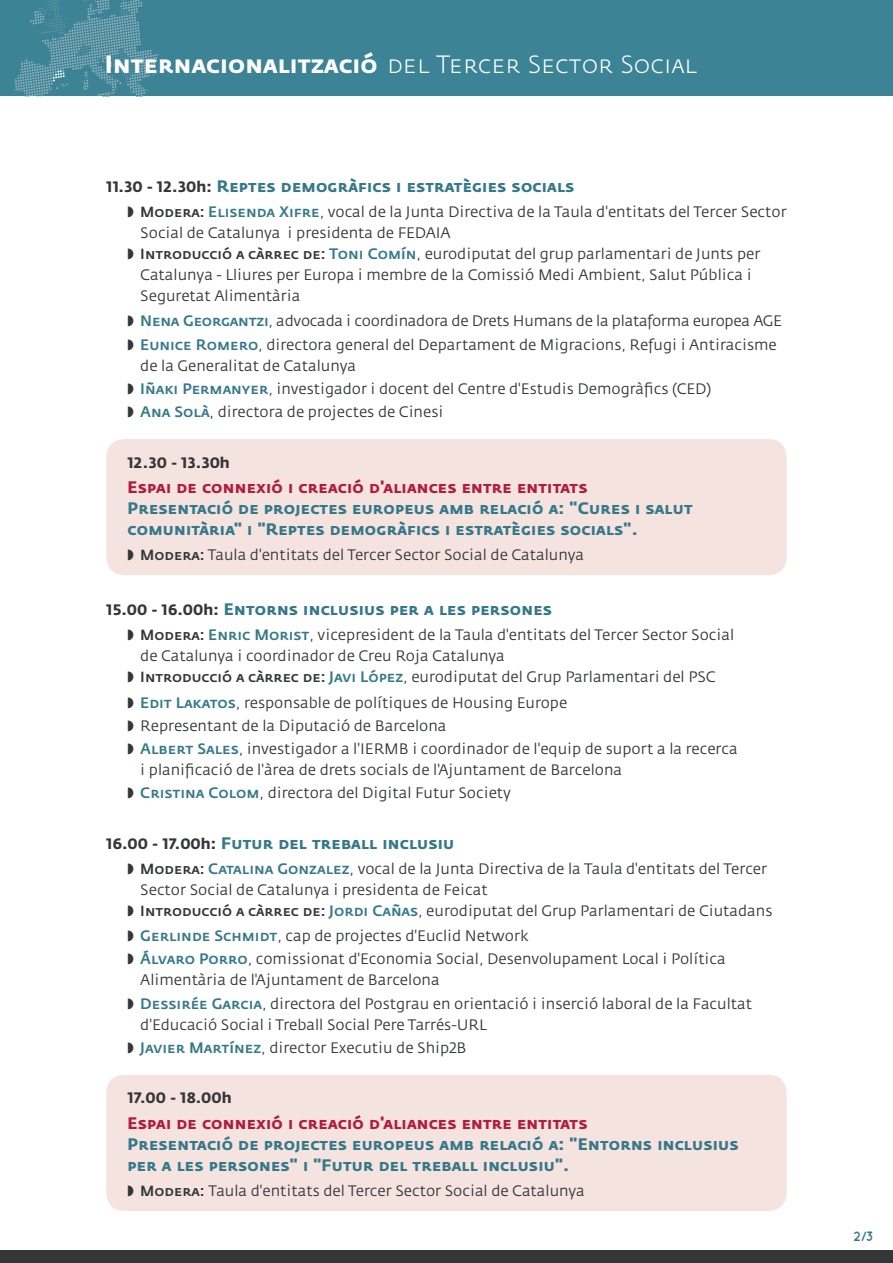
<style>
.page{position:relative;width:893px;height:1263px;background:#fff}
.page>*{position:absolute;margin:0;border:0;box-sizing:border-box;transform-origin:0 0}
.t1{font:24.75px "Fedra Sans Light SC";color:#fff}
.Hora_y_TIT{font:16.5px/21px "Fedra Sans Bold SC";letter-spacing:.015em;color:#357989}
.t2{font:15px/21px "Fedra Sans";color:#343637}
.Hora_y_TIT-2{font:700 15px "Fedra Sans";color:#343637}
.t3{font:700 13.5px "Quicksand";color:#357989;scale:.93 1}
.s1{font-family:"Fedra Sans Bold SC"}
.s2{font-family:"Fedra Sans";font-weight:700;font-size:15px;color:#343637}
.s3{font-family:"Fedra Sans Medium SC";font-size:14.55px}
.s4{font-family:"Fedra Sans Medium SC";color:#357989}
.s5{color:#b11c40}
</style>
<div class="page">
<div style="left:106px;top:1075px;width:681px;height:136px;background:#f5e3e0;border-radius:18px"></div>
<div style="left:106px;top:439px;width:681px;height:136px;background:#f5e3e0;border-radius:18px"></div>
<div style="left:0;top:0;width:893px;height:96px;background:#3b8395"></div>
<svg style="left:14px;top:0;width:145px;height:97px"></svg>
<div style="left:0;top:1250px;width:893px;height:13px;background:#343637"></div>
<p class="t1" style="left:105px;top:51px;width:594px"><span class="s1">Internacionalització</span> del Tercer Sector Social</p>
<p class="Hora_y_TIT" style="left:106px;top:176px;width:470px"><span class="s2">11.30 - 12.30h:</span> Reptes demogràfics i estratègies socials</p>
<p class="t2" style="left:140px;top:202px;width:648px;text-indent:-13px">◗ <span class="s3">Modera:</span> <span class="s4">Elisenda Xifre</span>, vocal de la Junta Directiva de la Taula d'entitats del Tercer Sector<br>Social de Catalunya i presidenta de FEDAIA</p>
<p class="t2" style="left:140px;top:244px;width:622px;text-indent:-13px">◗ <span class="s3">Introducció a càrrec de:</span> <span class="s4">Toni Comín</span>, eurodiputat del grup parlamentari de Junts per<br>Catalunya - Lliures per Europa i membre de la Comissió Medi Ambient, Salut Pública i<br>Seguretat Alimentària</p>
<p class="t2" style="left:128px;top:311px;width:656px">◗ <span class="s4">Nena Georgantzi</span>, advocada i coordinadora de Drets Humans de la plataforma europea AGE</p>
<p class="t2" style="left:140px;top:334px;width:638px;text-indent:-13px">◗ <span class="s4">Eunice Romero</span>, directora general del Departament de Migracions, Refugi i Antiracisme de la Generalitat de Catalunya</p>
<p class="t2" style="left:128px;top:378px;width:585px">◗ <span class="s4">Iñaki Permanyer</span>, investigador i docent del Centre d'Estudis Demogràfics (CED)</p>
<p class="t2" style="left:128px;top:401px;width:317px">◗ <span class="s4">Ana Solà</span>, directora de projectes de Cinesi</p>
<p class="Hora_y_TIT-2" style="left:128px;top:453px;width:104px">12.30 - 13.30h</p>
<p class="Hora_y_TIT" style="left:128px;top:477px;width:567px"><span class="s5">Espai de connexió i creació d'aliances entre entitats<br></span>Presentació de projectes europeus amb relació a: "Cures i salut comunitària" i "Reptes demogràfics i estratègies socials".</p>
<p class="t2" style="left:128px;top:545px;width:458px">◗ <span class="s3">Modera:</span> Taula d'entitats del Tercer Sector Social de Catalunya</p>
<p class="Hora_y_TIT" style="left:106px;top:599px;width:447px"><span class="s2">15.00 - 16.00h:</span> Entorns inclusius per a les persones</p>
<p class="t2" style="left:140px;top:625px;width:595px;text-indent:-13px">◗ <span class="s3">Modera:</span> <span class="s4">Enric Morist</span>, vicepresident de la Taula d'entitats del Tercer Sector Social de Catalunya i coordinador de Creu Roja Catalunya</p>
<p class="t2" style="left:128px;top:667px;width:589px">◗ <span class="s3">Introducció a càrrec de:</span> <span class="s4">Javi López</span>, eurodiputat del Grup Parlamentari del PSC</p>
<p class="t2" style="left:128px;top:692px;width:441px">◗ <span class="s4">Edit Lakatos</span>, responsable de polítiques de Housing Europe</p>
<p class="t2" style="left:128px;top:715px;width:320px">◗ Representant de la Diputació de Barcelona</p>
<p class="t2" style="left:140px;top:739px;width:599px;text-indent:-13px">◗ <span class="s4">Albert Sales</span>, investigador a l'IERMB i coordinador de l'equip de suport a la recerca i planificació de l'àrea de drets socials de l'Ajuntament de Barcelona</p>
<p class="t2" style="left:128px;top:783px;width:385px">◗ <span class="s4">Cristina Colom</span>, directora del Digital Futur Society</p>
<p class="Hora_y_TIT" style="left:106px;top:833px;width:349px"><span class="s2">16.00 - 17.00h:</span> Futur del treball inclusiu</p>
<p class="t2" style="left:140px;top:859px;width:628px;text-indent:-13px">◗ <span class="s3">Modera:</span> <span class="s4">Catalina Gonzalez</span>, vocal de la Junta Directiva de la Taula d'entitats del Tercer<br>Sector Social de Catalunya i presidenta de Feicat</p>
<p class="t2" style="left:128px;top:901px;width:646px">◗ <span class="s3">Introducció a càrrec de:</span> <span class="s4">Jordi Cañas</span>, eurodiputat del Grup Parlamentari de Ciutadans</p>
<p class="t2" style="left:128px;top:926px;width:402px">◗ <span class="s4">Gerlinde Schmidt</span>, cap de projectes d'Euclid Network</p>
<p class="t2" style="left:140px;top:949px;width:587px;text-indent:-13px">◗ <span class="s4">Álvaro Porro</span>, comissionat d'Economia Social, Desenvolupament Local i Política<br>Alimentària de l'Ajuntament de Barcelona</p>
<p class="t2" style="left:140px;top:993px;width:613px;text-indent:-13px">◗ <span class="s4">Dessirée Garcia</span>, directora del Postgrau en orientació i inserció laboral de la Facultat d'Educació Social i Treball Social Pere Tarrés-URL</p>
<p class="t2" style="left:128px;top:1037px;width:340px">◗ <span class="s4">Javier Martínez</span>, director Executiu de Ship2B</p>
<p class="Hora_y_TIT-2" style="left:128px;top:1089px;width:106px">17.00 - 18.00h</p>
<p class="Hora_y_TIT" style="left:128px;top:1113px;width:612px"><span class="s5">Espai de connexió i creació d'aliances entre entitats<br></span>Presentació de projectes europeus amb relació a: "Entorns inclusius per a les persones" i "Futur del treball inclusiu".</p>
<p class="t2" style="left:128px;top:1181px;width:459px">◗ <span class="s3">Modera:</span> Taula d'entitats del Tercer Sector Social de Catalunya</p>
<p class="t3" style="left:854px;top:1228px;width:23px">2/3</p>
</div>
